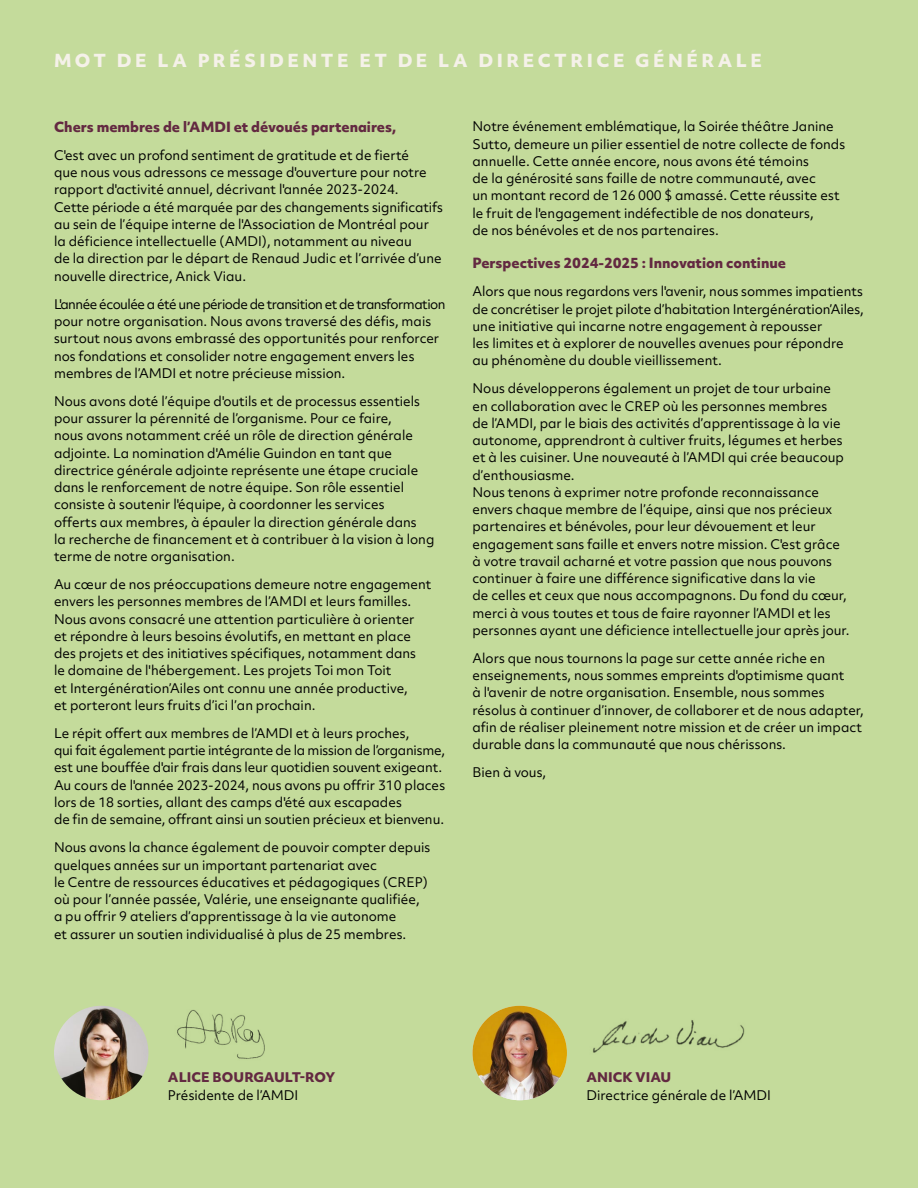
<style>
.page{position:relative;width:918px;height:1188px;background:#c4db9b}
.page>*{position:absolute;margin:0;border:0;box-sizing:border-box;transform-origin:0 0}
.t1{font:800 17.25px "Objektiv Mk 2";letter-spacing:.2em;color:#f5f1e9}
.t2{font:800 13.5px "Objektiv Mk 2";color:#632941}
.t3{font:12.75px/17.2px "Objektiv Mk 2";color:#000}
.t4{font:800 12.75px "Objektiv Mk 2";color:#632941}
</style>
<div class="page">
<img style="left:54px;top:1006px;width:94px;height:94px;border-radius:47px">
<img style="left:472px;top:1006px;width:95px;height:94px;border-radius:47px">
<img style="left:177px;top:1010px;width:88px;height:49px">
<img style="left:593px;top:1020px;width:152px;height:33px">
<h1 class="t1" style="left:54px;top:48px;width:710px">MOT DE LA PRÉSIDENTE ET DE LA DIRECTRICE GÉNÉRALE</h1>
<p class="t2" style="left:54px;top:117px;width:344px">Chers membres de l’AMDI et dévoués partenaires,</p>
<p class="t3" style="left:54px;top:146px;width:390px">C'est avec un profond sentiment de gratitude et de fierté<br>que nous vous adressons ce message d'ouverture pour notre rapport d'activité annuel, décrivant l'année 2023-2024.<br>Cette période a été marquée par des changements significatifs au sein de l’équipe interne de l'Association de Montréal pour la déficience intellectuelle (AMDI), notamment au niveau<br>de la direction par le départ de Renaud Judic et l’arrivée d’une nouvelle directrice, Anick Viau.</p>
<p class="t3" style="left:54px;top:295px;width:393px">L'année écoulée a été une période de transition et de transformation pour notre organisation. Nous avons traversé des défis, mais surtout nous avons embrassé des opportunités pour renforcer nos fondations et consolider notre engagement envers les membres de l’AMDI et notre précieuse mission.</p>
<p class="t3" style="left:54px;top:392px;width:382px">Nous avons doté l’équipe d'outils et de processus essentiels pour assurer la pérennité de l’organisme. Pour ce faire,<br>nous avons notamment créé un rôle de direction générale adjointe. La nomination d'Amélie Guindon en tant que directrice générale adjointe représente une étape cruciale dans le renforcement de notre équipe. Son rôle essentiel consiste à soutenir l'équipe, à coordonner les services<br>offerts aux membres, à épauler la direction générale dans<br>la recherche de financement et à contribuer à la vision à long terme de notre organisation.</p>
<p class="t3" style="left:54px;top:576px;width:379px">Au cœur de nos préoccupations demeure notre engagement envers les personnes membres de l’AMDI et leurs familles.<br>Nous avons consacré une attention particulière à orienter<br>et répondre à leurs besoins évolutifs, en mettant en place des projets et des initiatives spécifiques, notamment dans<br>le domaine de l'hébergement. Les projets Toi mon Toit<br>et Intergénération’Ailes ont connu une année productive,<br>et porteront leurs fruits d’ici l’an prochain.</p>
<p class="t3" style="left:54px;top:724px;width:393px">Le répit offert aux membres de l’AMDI et à leurs proches,<br>qui fait également partie intégrante de la mission de l’organisme, est une bouffée d'air frais dans leur quotidien souvent exigeant.<br>Au cours de l'année 2023-2024, nous avons pu offrir 310 places lors de 18 sorties, allant des camps d'été aux escapades<br>de fin de semaine, offrant ainsi un soutien précieux et bienvenu.</p>
<p class="t3" style="left:54px;top:839px;width:378px">Nous avons la chance également de pouvoir compter depuis quelques années sur un important partenariat avec<br>le Centre de ressources éducatives et pédagogiques (CREP) où pour l’année passée, Valérie, une enseignante qualifiée, a pu offrir 9 ateliers d’apprentissage à la vie autonome<br>et assurer un soutien individualisé à plus de 25 membres.</p>
<p class="t3" style="left:473px;top:118px;width:374px">Notre événement emblématique, la Soirée théâtre Janine Sutto, demeure un pilier essentiel de notre collecte de fonds annuelle. Cette année encore, nous avons été témoins<br>de la générosité sans faille de notre communauté, avec<br>un montant record de 126 000 $ amassé. Cette réussite est le fruit de l'engagement indéfectible de nos donateurs,<br>de nos bénévoles et de nos partenaires.</p>
<p class="t2" style="left:472px;top:254px;width:315px">Perspectives 2024-2025 : Innovation continue</p>
<p class="t3" style="left:472px;top:283px;width:393px">Alors que nous regardons vers l'avenir, nous sommes impatients de concrétiser le projet pilote d’habitation Intergénération’Ailes, une initiative qui incarne notre engagement à repousser<br>les limites et à explorer de nouvelles avenues pour répondre<br>au phénomène du double vieillissement.</p>
<p class="t3" style="left:472px;top:380px;width:378px">Nous développerons également un projet de tour urbaine en collaboration avec le CREP où les personnes membres<br>de l’AMDI, par le biais des activités d’apprentissage à la vie autonome, apprendront à cultiver fruits, légumes et herbes et à les cuisiner. Une nouveauté à l’AMDI qui crée beaucoup d’enthousiasme.<br>Nous tenons à exprimer notre profonde reconnaissance envers chaque membre de l’équipe, ainsi que nos précieux partenaires et bénévoles, pour leur dévouement et leur engagement sans faille et envers notre mission. C'est grâce à votre travail acharné et votre passion que nous pouvons continuer à faire une différence significative dans la vie<br>de celles et ceux que nous accompagnons. Du fond du cœur, merci à vous toutes et tous de faire rayonner l’AMDI et les personnes ayant une déficience intellectuelle jour après jour.</p>
<p class="t3" style="left:472px;top:649px;width:393px">Alors que nous tournons la page sur cette année riche en enseignements, nous sommes empreints d'optimisme quant<br>à l'avenir de notre organisation. Ensemble, nous sommes résolus à continuer d’innover, de collaborer et de nous adapter, afin de réaliser pleinement notre mission et de créer un impact durable dans la communauté que nous chérissons.</p>
<p class="t3" style="left:472px;top:764px;width:75px">Bien à vous,</p>
<p class="t4" style="left:168px;top:1068px;width:169px">ALICE BOURGAULT-ROY</p>
<p class="t3" style="left:168px;top:1087px;width:132px">Présidente de l’AMDI</p>
<p class="t4" style="left:586px;top:1068px;width:86px">ANICK VIAU</p>
<p class="t3" style="left:586px;top:1087px;width:186px">Directrice générale de l’AMDI</p>
</div>
